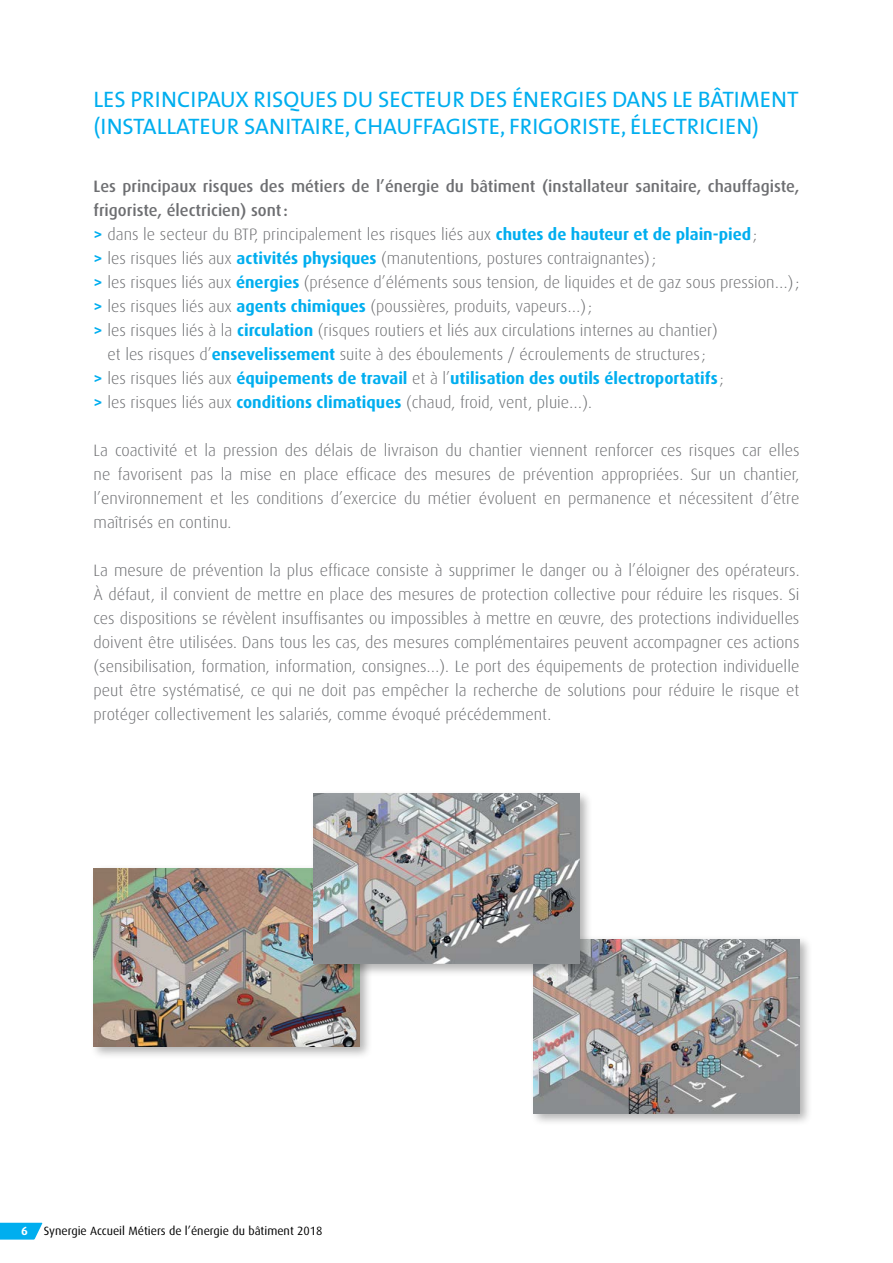
<style>
.page{position:relative;width:893px;height:1263px;background:#fff}
.page>*{position:absolute;margin:0;border:0;box-sizing:border-box;transform-origin:0 0}
.t1{font:22.5px/27px "The Sans";color:#00aeef}
.t2{font:300 16.5px/24px "Dax OT";color:#6d6e71;text-align:justify}
.t3{font:500 16.5px "Dax OT";color:#6d6e71}
.t4{font:700 16.5px "Dax OT";color:#00aeef}
.t5{font:12px "Dax OT";color:#000}
.t6{font:700 12px "Dax OT";color:#fff}
.s1{font-weight:700;color:#00aeef}
.s2{font-weight:300;color:#6d6e71}
</style>
<div class="page">
<div style="left:529px;top:935px;width:283px;height:191px;background:#000;opacity:.3"></div>
<img style="left:534px;top:939px;width:265px;height:174px">
<div style="left:89px;top:864px;width:283px;height:196px;background:#000;opacity:.3"></div>
<img style="left:94px;top:868px;width:265px;height:179px">
<div style="left:309px;top:789px;width:283px;height:188px;background:#000;opacity:.3"></div>
<img style="left:314px;top:793px;width:265px;height:171px">
<svg style="left:0;top:1223px;width:43px;height:16px"></svg>
<h1 class="t1" style="left:94px;top:85px;width:707px">LES PRINCIPAUX RISQUES DU SECTEUR DES ÉNERGIES DANS LE BÂTIMENT (INSTALLATEUR SANITAIRE, CHAUFFAGISTE, FRIGORISTE, ÉLECTRICIEN)</h1>
<p class="t3" style="left:94px;top:175px;width:707px">Les principaux risques des métiers de l’énergie du bâtiment (installateur sanitaire, chauffagiste,</p>
<p class="t3" style="left:94px;top:199px;width:196px">frigoriste, électricien) sont:</p>
<p class="t2" style="left:94px;top:222px;width:665px"><span class="s1">&gt;</span> dans le secteur du BTP, principalement les risques liés aux <span class="s1">chutes de hauteur et de plain-pied</span>;</p>
<p class="t2" style="left:94px;top:246px;width:564px"><span class="s1">&gt;</span> les risques liés aux <span class="s1">activités physiques</span> (manutentions, postures contraignantes);</p>
<p class="t2" style="left:94px;top:270px;width:707px"><span class="s1">&gt;</span> les risques liés aux <span class="s1">énergies</span> (présence d’éléments sous tension, de liquides et de gaz sous pression…);</p>
<p class="t2" style="left:94px;top:294px;width:500px"><span class="s1">&gt;</span> les risques liés aux <span class="s1">agents chimiques</span> (poussières, produits, vapeurs…);</p>
<p class="t2" style="left:94px;top:318px;width:626px"><span class="s1">&gt;</span> les risques liés à la <span class="s1">circulation</span> (risques routiers et liés aux circulations internes au chantier)</p>
<p class="t2" style="left:107px;top:342px;width:600px">et les risques d’<span class="s1">ensevelissement</span> suite à des éboulements / écroulements de structures;</p>
<p class="t4" style="left:94px;top:367px;width:632px">&gt; <span class="s2">les risques liés aux</span> équipements de travail <span class="s2">et à l’</span>utilisation des outils électroportatifs <span class="s2">;</span></p>
<p class="t2" style="left:94px;top:390px;width:500px"><span class="s1">&gt;</span> les risques liés aux <span class="s1">conditions climatiques</span> (chaud, froid, vent, pluie…).</p>
<p class="t2" style="left:94px;top:438px;width:707px">La coactivité et la pression des délais de livraison du chantier viennent renforcer ces risques car elles ne favorisent pas la mise en place efficace des mesures de prévention appropriées. Sur un chantier, l’environnement et les conditions d’exercice du métier évoluent en permanence et nécessitent d’être maîtrisés en continu.</p>
<p class="t2" style="left:94px;top:558px;width:707px">La mesure de prévention la plus efficace consiste à supprimer le danger ou à l’éloigner des opérateurs.<br>À défaut, il convient de mettre en place des mesures de protection collective pour réduire les risques. Si ces dispositions se révèlent insuffisantes ou impossibles à mettre en œuvre, des protections individuelles doivent être utilisées. Dans tous les cas, des mesures complémentaires peuvent accompagner ces actions (sensibilisation, formation, information, consignes…). Le port des équipements de protection individuelle peut être systématisé, ce qui ne doit pas empêcher la recherche de solutions pour réduire le risque et protéger collectivement les salariés, comme évoqué précédemment.</p>
<p class="t6" style="left:21px;top:1222px;width:8px">6</p>
<p class="t5" style="left:44px;top:1222px;width:280px">Synergie Accueil Métiers de l’énergie du bâtiment 2018</p>
</div>
